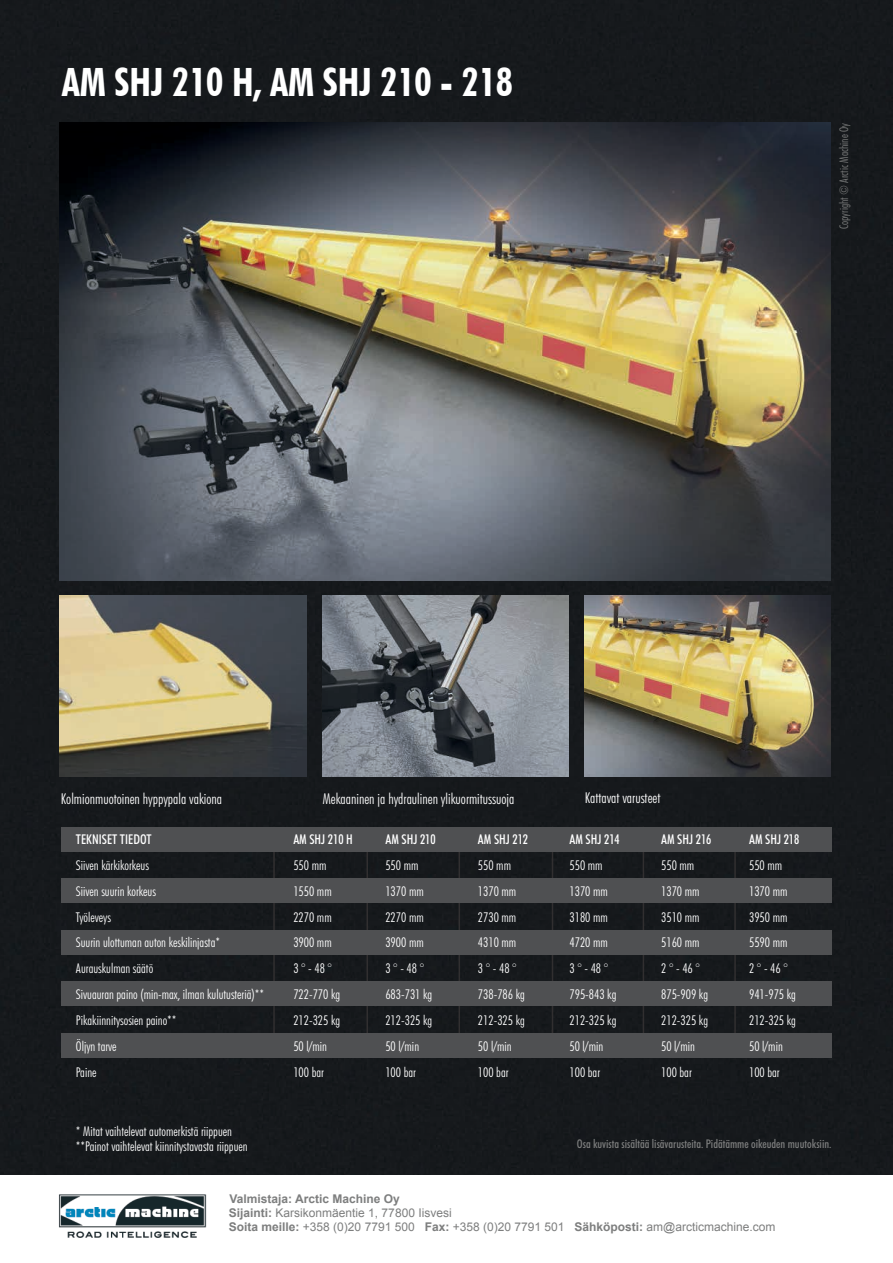
<style>
.page{position:relative;width:893px;height:1263px;background:#fff}
.page>*{position:absolute;margin:0;border:0;box-sizing:border-box;transform-origin:0 0}
.Feature_heading_larg{font:700 condensed 39px "Futura BT";color:#fff}
.Image_caption{font:300 condensed 15px "Futura BT";color:#fff}
.Table_content{font:300 condensed 13.5px "Futura BT";color:#fff}
.Table_heading{font:500 condensed 13.5px "Futura BT";color:#fff}
.t1{font:12px "Arial";color:#7d7e7e}
.Disclaimer_text{font:500 condensed 12px "Futura BT";color:#7d7e7e}
.t2{font:700 12px "Arial";color:#7d7e7e}
.Copyright{font:300 condensed 12px "Futura BT";color:#7d7e7e}
.s1{font-weight:700}
</style>
<div class="page">
<div style="left:0;top:0;width:893px;height:1175px;background:#16191c"></div>
<img style="left:59px;top:1194px;width:148px;height:44px">
<img style="left:60px;top:122px;width:770px;height:458px">
<img style="left:323px;top:596px;width:246px;height:181px">
<img style="left:60px;top:596px;width:246px;height:181px">
<img style="left:584px;top:596px;width:246px;height:181px">
<hr style="left:459px;top:828px;width:1px;height:230px;background:#312f30">
<hr style="left:552px;top:827px;width:1px;height:230px;background:#312f30">
<hr style="left:643px;top:827px;width:1px;height:230px;background:#312f30">
<hr style="left:734px;top:828px;width:2px;height:230px;background:#312f30">
<hr style="left:366px;top:828px;width:2px;height:230px;background:#312f30">
<hr style="left:273px;top:827px;width:2px;height:230px;background:#312f30">
<div style="left:61px;top:827px;width:771px;height:25px;background:#4f5052"></div>
<div style="left:61px;top:878px;width:771px;height:25px;background:#4f5052"></div>
<div style="left:61px;top:930px;width:771px;height:25px;background:#4f5052"></div>
<div style="left:61px;top:981px;width:771px;height:25px;background:#4f5052"></div>
<div style="left:61px;top:1033px;width:771px;height:25px;background:#4f5052"></div>
<p class="Feature_heading_larg" style="left:62px;top:59px;width:453px">AM SHJ 210 H, AM SHJ 210 - 218</p>
<p class="Copyright" style="left:837px;top:229px;width:107px;rotate:-90deg">Copyright © Arctic Machine Oy</p>
<p class="Image_caption" style="left:61px;top:790px;width:163px">Kolmionmuotoinen hyppypala vakiona</p>
<p class="Image_caption" style="left:323px;top:790px;width:193px">Mekaaninen ja hydraulinen ylikuormitussuoja</p>
<p class="Image_caption" style="left:585px;top:789px;width:77px">Kattavat varusteet</p>
<p class="Table_heading" style="left:76px;top:831px;width:77px">TEKNISET TIEDOT</p>
<p class="Table_heading" style="left:293px;top:831px;width:61px">AM SHJ 210 H</p>
<p class="Table_content" style="left:76px;top:857px;width:75px">Siiven kärkikorkeus</p>
<p class="Table_content" style="left:76px;top:882px;width:82px">Siiven suurin korkeus</p>
<p class="Table_content" style="left:76px;top:908px;width:37px">Työleveys</p>
<p class="Table_content" style="left:76px;top:934px;width:146px">Suurin ulottuman auton keskilinjasta*</p>
<p class="Table_content" style="left:76px;top:960px;width:79px">Aurauskulman säätö</p>
<p class="Table_content" style="left:76px;top:986px;width:190px">Sivuauran paino (min-max, ilman kulutusteriä)**</p>
<p class="Table_content" style="left:76px;top:1012px;width:102px">Pikakiinnitysosien paino**</p>
<p class="Table_content" style="left:76px;top:1038px;width:42px">Öljyn tarve</p>
<p class="Table_content" style="left:76px;top:1064px;width:22px">Paine</p>
<p class="Table_content" style="left:293px;top:857px;width:35px">550 mm</p>
<p class="Table_content" style="left:293px;top:882px;width:40px">1550 mm</p>
<p class="Table_content" style="left:293px;top:908px;width:40px">2270 mm</p>
<p class="Table_content" style="left:293px;top:934px;width:40px">3900 mm</p>
<p class="Table_content" style="left:293px;top:960px;width:40px">3 ° - 48 °</p>
<p class="Table_content" style="left:293px;top:986px;width:48px">722-770 kg</p>
<p class="Table_content" style="left:293px;top:1012px;width:48px">212-325 kg</p>
<p class="Table_content" style="left:293px;top:1038px;width:35px">50 l/min</p>
<p class="Table_content" style="left:293px;top:1064px;width:32px">100 bar</p>
<p class="Table_heading" style="left:385px;top:831px;width:52px">AM SHJ 210</p>
<p class="Table_content" style="left:385px;top:857px;width:35px">550 mm</p>
<p class="Table_content" style="left:385px;top:882px;width:40px">1370 mm</p>
<p class="Table_content" style="left:385px;top:908px;width:40px">2270 mm</p>
<p class="Table_content" style="left:385px;top:934px;width:40px">3900 mm</p>
<p class="Table_content" style="left:385px;top:960px;width:40px">3 ° - 48 °</p>
<p class="Table_content" style="left:385px;top:986px;width:48px">683-731 kg</p>
<p class="Table_content" style="left:385px;top:1012px;width:48px">212-325 kg</p>
<p class="Table_content" style="left:385px;top:1038px;width:35px">50 l/min</p>
<p class="Table_content" style="left:385px;top:1064px;width:32px">100 bar</p>
<p class="Table_heading" style="left:478px;top:831px;width:52px">AM SHJ 212</p>
<p class="Table_content" style="left:478px;top:857px;width:35px">550 mm</p>
<p class="Table_content" style="left:478px;top:882px;width:40px">1370 mm</p>
<p class="Table_content" style="left:478px;top:908px;width:40px">2730 mm</p>
<p class="Table_content" style="left:478px;top:934px;width:40px">4310 mm</p>
<p class="Table_content" style="left:478px;top:960px;width:40px">3 ° - 48 °</p>
<p class="Table_content" style="left:478px;top:986px;width:48px">738-786 kg</p>
<p class="Table_content" style="left:478px;top:1012px;width:48px">212-325 kg</p>
<p class="Table_content" style="left:478px;top:1038px;width:35px">50 l/min</p>
<p class="Table_content" style="left:478px;top:1064px;width:32px">100 bar</p>
<p class="Table_heading" style="left:569px;top:831px;width:52px">AM SHJ 214</p>
<p class="Table_content" style="left:569px;top:857px;width:35px">550 mm</p>
<p class="Table_content" style="left:569px;top:882px;width:40px">1370 mm</p>
<p class="Table_content" style="left:569px;top:908px;width:40px">3180 mm</p>
<p class="Table_content" style="left:569px;top:934px;width:40px">4720 mm</p>
<p class="Table_content" style="left:569px;top:960px;width:40px">3 ° - 48 °</p>
<p class="Table_content" style="left:569px;top:986px;width:48px">795-843 kg</p>
<p class="Table_content" style="left:569px;top:1012px;width:48px">212-325 kg</p>
<p class="Table_content" style="left:569px;top:1038px;width:35px">50 l/min</p>
<p class="Table_content" style="left:569px;top:1064px;width:32px">100 bar</p>
<p class="Table_heading" style="left:661px;top:831px;width:52px">AM SHJ 216</p>
<p class="Table_content" style="left:661px;top:857px;width:35px">550 mm</p>
<p class="Table_content" style="left:661px;top:882px;width:40px">1370 mm</p>
<p class="Table_content" style="left:661px;top:908px;width:40px">3510 mm</p>
<p class="Table_content" style="left:661px;top:934px;width:40px">5160 mm</p>
<p class="Table_content" style="left:661px;top:960px;width:40px">2 ° - 46 °</p>
<p class="Table_content" style="left:661px;top:986px;width:48px">875-909 kg</p>
<p class="Table_content" style="left:661px;top:1012px;width:48px">212-325 kg</p>
<p class="Table_content" style="left:661px;top:1038px;width:35px">50 l/min</p>
<p class="Table_content" style="left:661px;top:1064px;width:32px">100 bar</p>
<p class="Table_heading" style="left:749px;top:831px;width:52px">AM SHJ 218</p>
<p class="Table_content" style="left:749px;top:857px;width:35px">550 mm</p>
<p class="Table_content" style="left:749px;top:882px;width:40px">1370 mm</p>
<p class="Table_content" style="left:749px;top:908px;width:40px">3950 mm</p>
<p class="Table_content" style="left:749px;top:934px;width:40px">5590 mm</p>
<p class="Table_content" style="left:749px;top:960px;width:40px">2 ° - 46 °</p>
<p class="Table_content" style="left:749px;top:986px;width:48px">941-975 kg</p>
<p class="Table_content" style="left:749px;top:1012px;width:48px">212-325 kg</p>
<p class="Table_content" style="left:749px;top:1038px;width:35px">50 l/min</p>
<p class="Table_content" style="left:749px;top:1064px;width:32px">100 bar</p>
<p class="Table_content" style="left:76px;top:1123px;width:158px">* Mitat vaihtelevat automerkistä riippuen</p>
<p class="Table_content" style="left:76px;top:1138px;width:173px">**Painot vaihtelevat kiinnitystavasta riippuen</p>
<p class="t2" style="left:230px;top:1191px;width:172px">Valmistaja: Arctic Machine Oy</p>
<p class="Disclaimer_text" style="left:577px;top:1137px;width:256px">Osa kuvista sisältää lisävarusteita. Pidätämme oikeuden muutoksiin.</p>
<p class="t1" style="left:229px;top:1205px;width:224px"><span class="s1">Sijainti:</span> Karsikonmäentie 1, 77800 Iisvesi</p>
<p class="t1" style="left:229px;top:1219px;width:548px"><span class="s1">Soita meille:</span> +358 (0)20 7791 500 <span class="s1">Fax:</span> +358 (0)20 7791 501 <span class="s1">Sähköposti:</span> am@arcticmachine.com</p>
</div>
